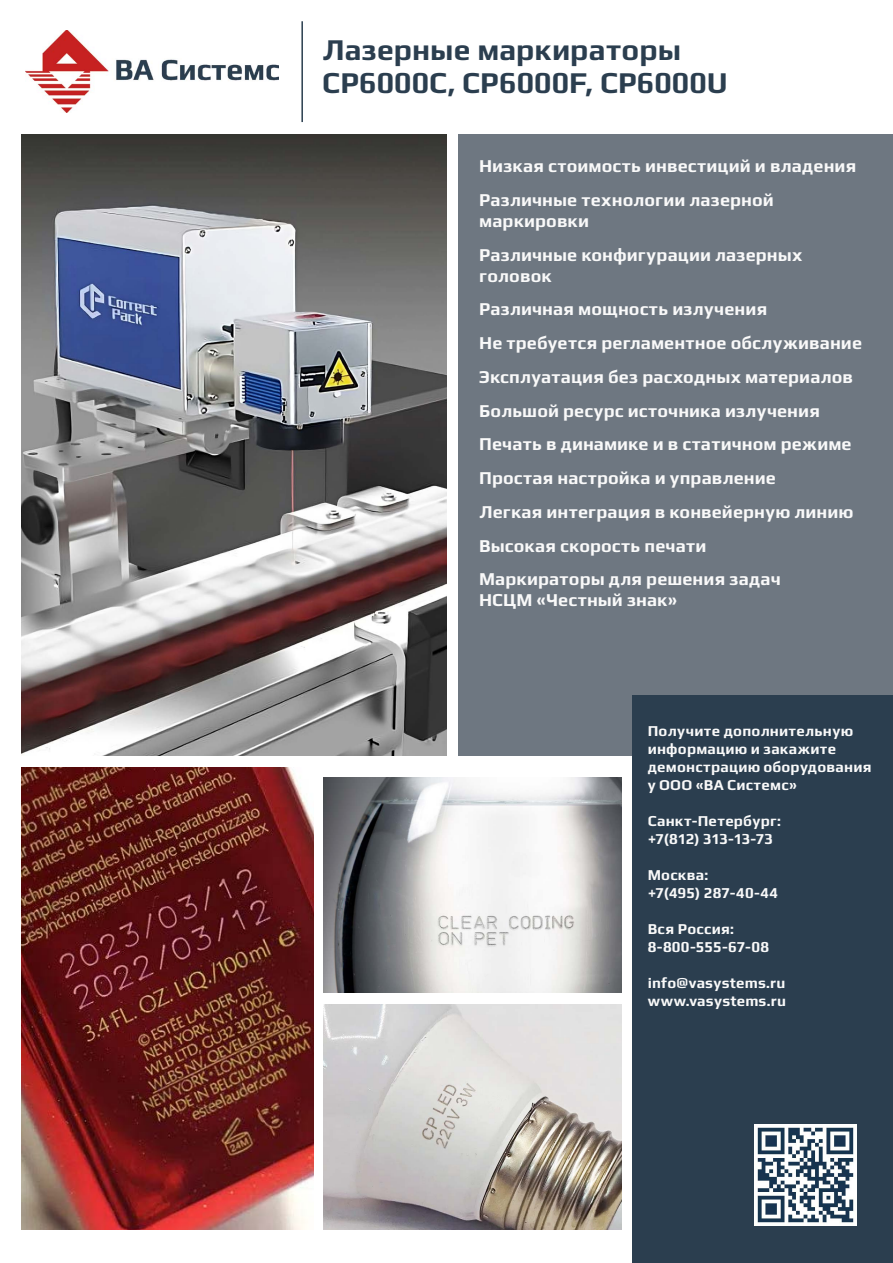
<style>
.page{position:relative;width:893px;height:1263px;background:#fff}
.page>*{position:absolute;margin:0;border:0;box-sizing:border-box;transform-origin:0 0}
.t1{font:700 30px/33px "Play";letter-spacing:.005em;color:#2b3e4f}
.t2{font:700 18px/33.8px "Play";letter-spacing:.005em;color:#f9f9f9}
.t3{font:700 15px/18px "Play";letter-spacing:.015em;color:#f9f9f9}
</style>
<div class="page">
<div style="left:458px;top:135px;width:435px;height:621px;background:#6e7781"></div>
<div style="left:632px;top:695px;width:261px;height:568px;background:#2b3e4f"></div>
<img style="left:755px;top:1125px;width:101px;height:100px">
<img style="left:26px;top:31px;width:252px;height:81px">
<hr style="left:301px;top:21px;width:2px;height:101px;background:#2b3e4f">
<img style="left:323px;top:1004px;width:298px;height:226px">
<img style="left:323px;top:778px;width:298px;height:215px">
<img style="left:21px;top:767px;width:293px;height:463px">
<img style="left:21px;top:135px;width:425px;height:621px">
<h1 class="t1" style="left:322px;top:31px;width:407px">Лазерные маркираторы<br>CP6000C, CP6000F, CP6000U</h1>
<p class="t2" style="left:479px;top:148px;width:379px">Низкая стоимость инвестиций и владения<br>Различные технологии лазерной</p>
<p class="t2" style="left:479px;top:202px;width:325px">маркировки<br>Различные конфигурации лазерных</p>
<p class="t2" style="left:479px;top:257px;width:384px">головок<br>Различная мощность излучения<br>Не требуется регламентное обслуживание<br>Эксплуатация без расходных материалов<br>Большой ресурс источника излучения<br>Печать в динамике и в статичном режиме<br>Простая настройка и управление<br>Легкая интеграция в конвейерную линию<br>Высокая скорость печати<br>Маркираторы для решения задач</p>
<p class="t2" style="left:479px;top:582px;width:199px">НСЦМ «Честный знак»</p>
<p class="t3" style="left:648px;top:721px;width:225px">Получите дополнительную информацию и закажите демонстрацию оборудования у ООО «ВА Системс»</p>
<p class="t3" style="left:648px;top:811px;width:135px">Санкт-Петербург: +7(812) 313-13-73</p>
<p class="t3" style="left:648px;top:865px;width:132px">Москва:<br>+7(495) 287-40-44</p>
<p class="t3" style="left:648px;top:919px;width:123px">Вся Россия:<br>8-800-555-67-08</p>
<p class="t3" style="left:648px;top:973px;width:140px">info@vasystems.ru www.vasystems.ru</p>
</div>
